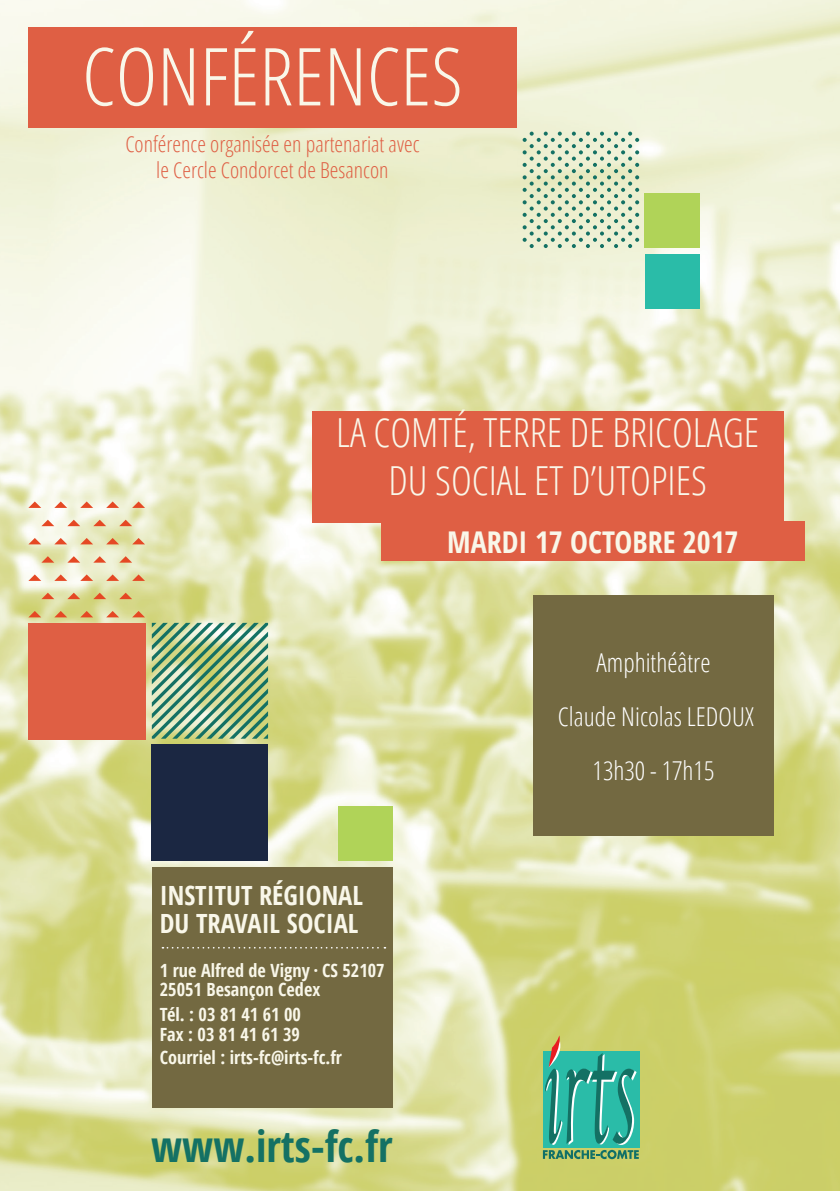
<style>
.page{position:relative;width:840px;height:1191px;background:#fff}
.page>*{position:absolute;margin:0;border:0;box-sizing:border-box;transform-origin:0 0}
.t1{font:300 condensed 80px "Open Sans";color:#f9f7e9}
.t2{font:700 condensed 43px "Open Sans";color:#147164}
.t3{font:300 condensed 40px "Open Sans";color:#f9f7e9}
.t4{font:700 condensed 30px "Open Sans";color:#f9f7e9}
.t5{font:700 condensed 26.4px/28.2px "Open Sans";color:#f9f7e9}
.t6{font:300 condensed 26px/54px "Open Sans";color:#fff;text-align:center}
.t7{font:300 condensed 22px/26px "Open Sans";color:#df5f44;text-align:center}
.t8{font:700 condensed 18.2px/19.8px "Open Sans";color:#f9f7e9}
</style>
<div class="page">
<img style="left:0;top:0;width:839px;height:1191px">
<svg style="left:152px;top:623px;width:116px;height:115px;background:#8bb38a"></svg>
<div style="left:337px;top:806px;width:55px;height:55px;background:#b0d358"></div>
<div style="left:28px;top:623px;width:118px;height:116px;background:#df5f44"></div>
<svg style="left:542px;top:1035px;width:96px;height:124px;background:#54b393"></svg>
<div style="left:151px;top:744px;width:117px;height:117px;background:#1b2742"></div>
<div style="left:645px;top:254px;width:54px;height:54px;background:#2abca8"></div>
<div style="left:644px;top:193px;width:55px;height:55px;background:#b0d358"></div>
<svg style="left:522px;top:132px;width:116px;height:116px;background:#ccdcbf"></svg>
<svg style="left:28px;top:501px;width:13px;height:7px"></svg>
<svg style="left:54px;top:501px;width:13px;height:7px"></svg>
<svg style="left:80px;top:501px;width:13px;height:7px"></svg>
<svg style="left:106px;top:501px;width:13px;height:7px"></svg>
<svg style="left:132px;top:501px;width:13px;height:7px"></svg>
<svg style="left:41px;top:520px;width:13px;height:6px"></svg>
<svg style="left:67px;top:520px;width:13px;height:6px"></svg>
<svg style="left:93px;top:520px;width:13px;height:6px"></svg>
<svg style="left:119px;top:520px;width:13px;height:6px"></svg>
<svg style="left:28px;top:538px;width:13px;height:6px"></svg>
<svg style="left:54px;top:538px;width:13px;height:6px"></svg>
<svg style="left:80px;top:538px;width:13px;height:6px"></svg>
<svg style="left:106px;top:538px;width:13px;height:6px"></svg>
<svg style="left:132px;top:538px;width:13px;height:6px"></svg>
<svg style="left:41px;top:556px;width:13px;height:6px"></svg>
<svg style="left:67px;top:556px;width:13px;height:6px"></svg>
<svg style="left:93px;top:556px;width:13px;height:6px"></svg>
<svg style="left:119px;top:556px;width:13px;height:6px"></svg>
<svg style="left:28px;top:574px;width:13px;height:7px"></svg>
<svg style="left:54px;top:574px;width:13px;height:7px"></svg>
<svg style="left:80px;top:574px;width:13px;height:7px"></svg>
<svg style="left:106px;top:574px;width:13px;height:7px"></svg>
<svg style="left:132px;top:574px;width:13px;height:7px"></svg>
<svg style="left:28px;top:611px;width:13px;height:6px"></svg>
<svg style="left:54px;top:611px;width:13px;height:6px"></svg>
<svg style="left:80px;top:611px;width:13px;height:6px"></svg>
<svg style="left:106px;top:611px;width:13px;height:6px"></svg>
<svg style="left:132px;top:611px;width:13px;height:6px"></svg>
<svg style="left:41px;top:592px;width:13px;height:7px"></svg>
<svg style="left:67px;top:592px;width:13px;height:7px"></svg>
<svg style="left:93px;top:592px;width:13px;height:7px"></svg>
<svg style="left:119px;top:592px;width:13px;height:7px"></svg>
<div style="left:151px;top:867px;width:241px;height:240px;background:#736941"></div>
<div style="left:532px;top:595px;width:241px;height:241px;background:#736941"></div>
<svg style="left:162px;top:947px;width:223px;height:1px"></svg>
<div style="left:28px;top:27px;width:488px;height:100px;background:#df5f44"></div>
<div style="left:381px;top:521px;width:423px;height:39px;background:#df5f44"></div>
<div style="left:312px;top:411px;width:470px;height:112px;background:#df5f44"></div>
<h1 class="t1" style="left:82px;top:22px;width:244px">Con férence</h1>
<h1 class="t1" style="left:431px;top:22px;width:33px">s</h1>
<p class="t7" style="left:125px;top:130px;width:295px">Conférence organisée en partenariat avec le Cercle Condorcet de Besancon</p>
<h3 class="t3" style="left:336px;top:405px;width:336px">La co mté, terre de bricola</h3>
<h3 class="t3" style="left:722px;top:405px;width:33px">ge</h3>
<h3 class="t3" style="left:388px;top:453px;width:320px">du social et d’utopies</h3>
<h3 class="t4" style="left:447px;top:520px;width:293px">Mardi 17 octobre 2017</h3>
<h3 class="t5" style="left:160px;top:880px;width:205px">Institut Régi onal du Travai l Social</h3>
<p class="t8" style="left:160px;top:959px;width:226px">1 rue Alfred de Vigny · CS 52107<br>25051 Besançon Cedex</p>
<p class="t8" style="left:160px;top:1004px;width:143px">Tél. : 03 81 41 61 00<br>Fax : 03 81 41 61 39</p>
<p class="t8" style="left:160px;top:1047px;width:184px">Courriel : irts-fc@irts-fc.fr</p>
<h2 class="t2" style="left:151px;top:1116px;width:243px">www.irts-fc.fr</h2>
<h3 class="t6" style="left:557px;top:634px;width:197px">Amphithéâtre<br>Claude Nicolas LEDOUX<br>13h30 - 17h15</h3>
</div>
